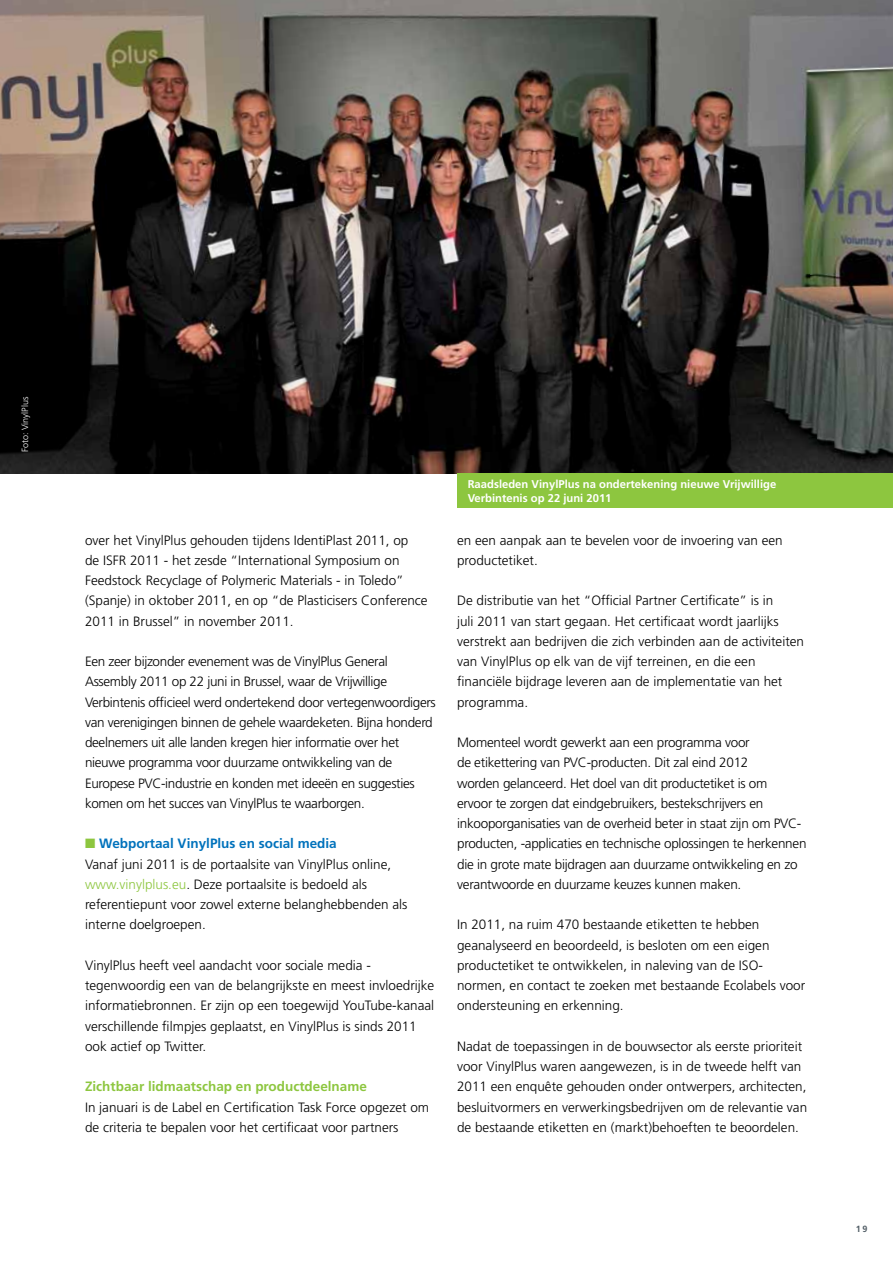
<style>
.page{position:relative;width:893px;height:1263px;background:#fff}
.page>*{position:absolute;margin:0;border:0;box-sizing:border-box;transform-origin:0 0}
.t1{font:300 13.5px/20.2px "Frutiger LT Std";color:#000}
.t2{font:300 13.5px/20.2px "Frutiger LT Std";letter-spacing:-.025em;color:#000}
.t3{font:300 13.5px/20.2px "Frutiger LT Std";letter-spacing:-.02em;color:#000}
.t4{font:700 13.5px "Frutiger LT Std";color:#8dc63f}
.t5{font:700 11.25px/13.5px "Frutiger LT Std";color:#fff}
.t6{font:300 9px "Frutiger LT Std";color:#fff}
.t7{font:700 9px "Frutiger LT Std";color:#525e66}
.s1{color:#8dc63f}
.s2{font-weight:700;color:#0072bc}
</style>
<div class="page">
<img style="left:0;top:0;width:893px;height:474px">
<div style="left:457px;top:474px;width:436px;height:34px;background:#8dc63f"></div>
<p class="t6" style="left:20px;top:452px;width:57px;rotate:-90deg">Foto: VinylPlus</p>
<p class="t1" style="left:85px;top:530px;width:344px">over het VinylPlus gehouden tijdens IdentiPlast 2011, op<br>de ISFR 2011 - het zesde “International Symposium on Feedstock Recyclage of Polymeric Materials - in Toledo” (Spanje) in oktober 2011, en op “de Plasticisers Conference 2011 in Brussel” in november 2011.</p>
<p class="t2" style="left:85px;top:652px;width:352px">Een zeer bijzonder evenement was de VinylPlus General Assembly 2011 op 22 juni in Brussel, waar de Vrijwillige Verbintenis officieel werd ondertekend door vertegenwoordigers van verenigingen binnen de gehele waardeketen. Bijna honderd deelnemers uit alle landen kregen hier informatie over het nieuwe programma voor duurzame ontwikkeling van de Europese PVC-industrie en konden met ideeën en suggesties komen om het succes van VinylPlus te waarborgen.</p>
<p class="t1" style="left:85px;top:834px;width:324px"><span class="s1">■</span> <span class="s2">Webportaal VinylPlus en social media<br></span>Vanaf juni 2011 is de portaalsite van VinylPlus online, <span class="s1">www.vinylplus.eu</span>. Deze portaalsite is bedoeld als referentiepunt voor zowel externe belanghebbenden als interne doelgroepen.</p>
<p class="t1" style="left:85px;top:955px;width:351px">VinylPlus heeft veel aandacht voor sociale media - tegenwoordig een van de belangrijkste en meest invloedrijke informatiebronnen. Er zijn op een toegewijd YouTube-kanaal verschillende filmpjes geplaatst, en VinylPlus is sinds 2011 ook actief op Twitter.</p>
<p class="t4" style="left:85px;top:1079px;width:283px">Zichtbaar lidmaatschap en productdeelname</p>
<p class="t1" style="left:85px;top:1097px;width:346px">In januari is de Label en Certification Task Force opgezet om de criteria te bepalen voor het certificaat voor partners</p>
<p class="t5" style="left:468px;top:477px;width:310px">Raadsleden VinylPlus na ondertekening nieuwe Vrijwillige<br>Verbintenis op 22 juni 2011</p>
<p class="t1" style="left:457px;top:530px;width:327px">en een aanpak aan te bevelen voor de invoering van een productetiket.</p>
<p class="t1" style="left:457px;top:591px;width:349px">De distributie van het “Official Partner Certificate” is in<br>juli 2011 van start gegaan. Het certificaat wordt jaarlijks verstrekt aan bedrijven die zich verbinden aan de activiteiten van VinylPlus op elk van de vijf terreinen, en die een financiële bijdrage leveren aan de implementatie van het programma.</p>
<p class="t3" style="left:457px;top:733px;width:351px">Momenteel wordt gewerkt aan een programma voor<br>de etikettering van PVC-producten. Dit zal eind 2012<br>worden gelanceerd. Het doel van dit productetiket is om<br>ervoor te zorgen dat eindgebruikers, bestekschrijvers en inkooporganisaties van de overheid beter in staat zijn om PVC&shy;producten, -applicaties en technische oplossingen te herkennen die in grote mate bijdragen aan duurzame ontwikkeling en zo verantwoorde en duurzame keuzes kunnen maken.</p>
<p class="t1" style="left:457px;top:915px;width:350px">In 2011, na ruim 470 bestaande etiketten te hebben geanalyseerd en beoordeeld, is besloten om een eigen productetiket te ontwikkelen, in naleving van de ISO&shy;normen, en contact te zoeken met bestaande Ecolabels voor ondersteuning en erkenning.</p>
<p class="t1" style="left:457px;top:1036px;width:352px">Nadat de toepassingen in de bouwsector als eerste prioriteit voor VinylPlus waren aangewezen, is in de tweede helft van 2011 een enquête gehouden onder ontwerpers, architecten, besluitvormers en verwerkingsbedrijven om de relevantie van de bestaande etiketten en (markt)behoeften te beoordelen.</p>
<p class="t7" style="left:856px;top:1223px;width:13px">19</p>
</div>
